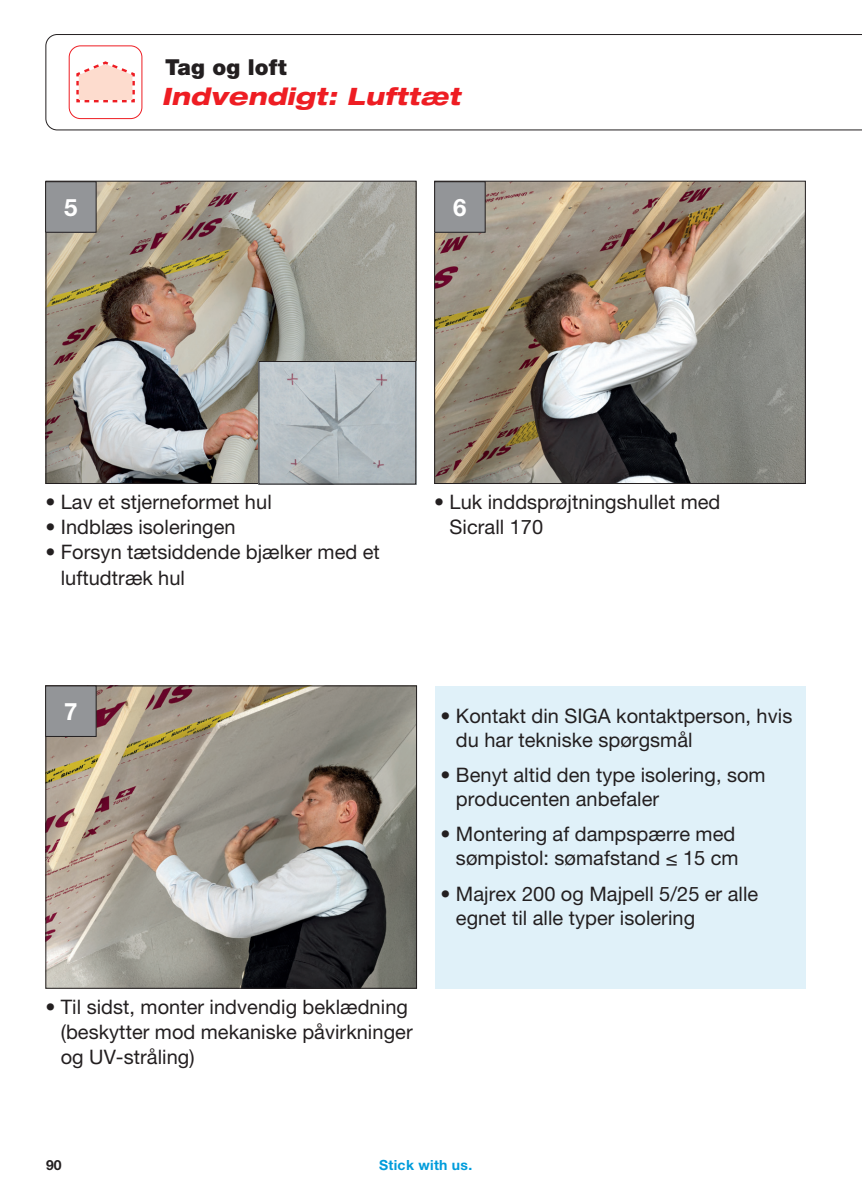
<style>
.page{position:relative;width:862px;height:1191px;background:#fff}
.page>*{position:absolute;margin:0;border:0;box-sizing:border-box;transform-origin:0 0}
.t1{font:italic 800 expanded 24px "Helvetica Neue LT Pro";letter-spacing:.015em;color:#ee1d23}
.t2{font:700 24px "Helvetica Neue LT Pro";color:#fff}
.t3{font:900 22px "Helvetica Neue LT Pro";letter-spacing:.01em;color:#231f20}
.t4{font:20px/24px "Helvetica Neue LT Pro";letter-spacing:.005em;color:#231f20}
.t5{font:700 14px "Helvetica Neue LT Pro";letter-spacing:.025em;color:#009cdb}
.t6{font:700 14px "Helvetica Neue LT Pro";color:#231f20}
</style>
<div class="page">
<svg style="left:45px;top:34px;width:817px;height:96px"></svg>
<svg style="left:75px;top:60px;width:61px;height:44px"></svg>
<div style="left:69px;top:45px;width:73px;height:74px;border:1px solid #ee1d23;border-radius:11px"></div>
<img style="left:48px;top:183px;width:366px;height:299px">
<img style="left:436px;top:183px;width:367px;height:299px">
<div style="left:434px;top:181px;width:371px;height:303px;border:1px solid #231f20"></div>
<img style="left:48px;top:687px;width:367px;height:299px">
<div style="left:46px;top:685px;width:371px;height:303px;border:1px solid #231f20"></div>
<div style="left:435px;top:685px;width:370px;height:303px;background:#e0f1f9"></div>
<div style="left:46px;top:182px;width:50px;height:50px;background:#939598"></div>
<div style="left:45px;top:181px;width:51px;height:51px;border:1px solid #231f20"></div>
<div style="left:435px;top:182px;width:50px;height:50px;background:#939598"></div>
<div style="left:434px;top:181px;width:51px;height:51px;border:1px solid #231f20"></div>
<div style="left:46px;top:686px;width:50px;height:50px;background:#939598"></div>
<div style="left:45px;top:685px;width:51px;height:51px;border:1px solid #231f20"></div>
<img style="left:261px;top:363px;width:153px;height:119px">
<div style="left:259px;top:361px;width:157px;height:123px;border:1px solid #231f20"></div>
<p class="t3" style="left:165px;top:54px;width:123px">Tag og loft</p>
<p class="t1" style="left:162px;top:81px;width:300px">Indvendigt: Lufttæt</p>
<p class="t2" style="left:64px;top:192px;width:15px">5</p>
<p class="t2" style="left:453px;top:192px;width:15px">6</p>
<p class="t4" style="left:45px;top:489px;width:228px">• Lav et stjerneformet hul</p>
<p class="t4" style="left:45px;top:515px;width:192px">• Indblæs isoleringen</p>
<p class="t4" style="left:61px;top:539px;width:321px;line-height:25.2px;text-indent:-15px">• Forsyn tætsiddende bjælker med et luftudtræk hul</p>
<p class="t4" style="left:449px;top:489px;width:272px;line-height:25.2px;text-indent:-15px">• Luk inddsprøjtningshullet med<br>Sicrall 170</p>
<p class="t2" style="left:64px;top:696px;width:15px">7</p>
<p class="t4" style="left:61px;top:993px;width:353px;line-height:25.2px;text-indent:-15px">• Til sidst, monter indvendig beklædning (beskytter mod mekaniske påvirkninger og UV-stråling)</p>
<p class="t4" style="left:456px;top:703px;width:338px;text-indent:-15px">• Kontakt din SIGA kontaktperson, hvis du har tekniske spørgsmål</p>
<p class="t4" style="left:456px;top:762px;width:311px;text-indent:-15px">• Benyt altid den type isolering, som producenten anbefaler</p>
<p class="t4" style="left:440px;top:822px;width:299px;text-align:right">• Montering af dampspærre med sømpistol: sømafstand ≤ 15 cm</p>
<p class="t4" style="left:456px;top:881px;width:304px;text-indent:-15px">• Majrex 200 og Majpell 5/25 er alle egnet til alle typer isolering</p>
<p class="t6" style="left:46px;top:1156px;width:17px">90</p>
<p class="t5" style="left:379px;top:1156px;width:95px">Stick with us.</p>
</div>
